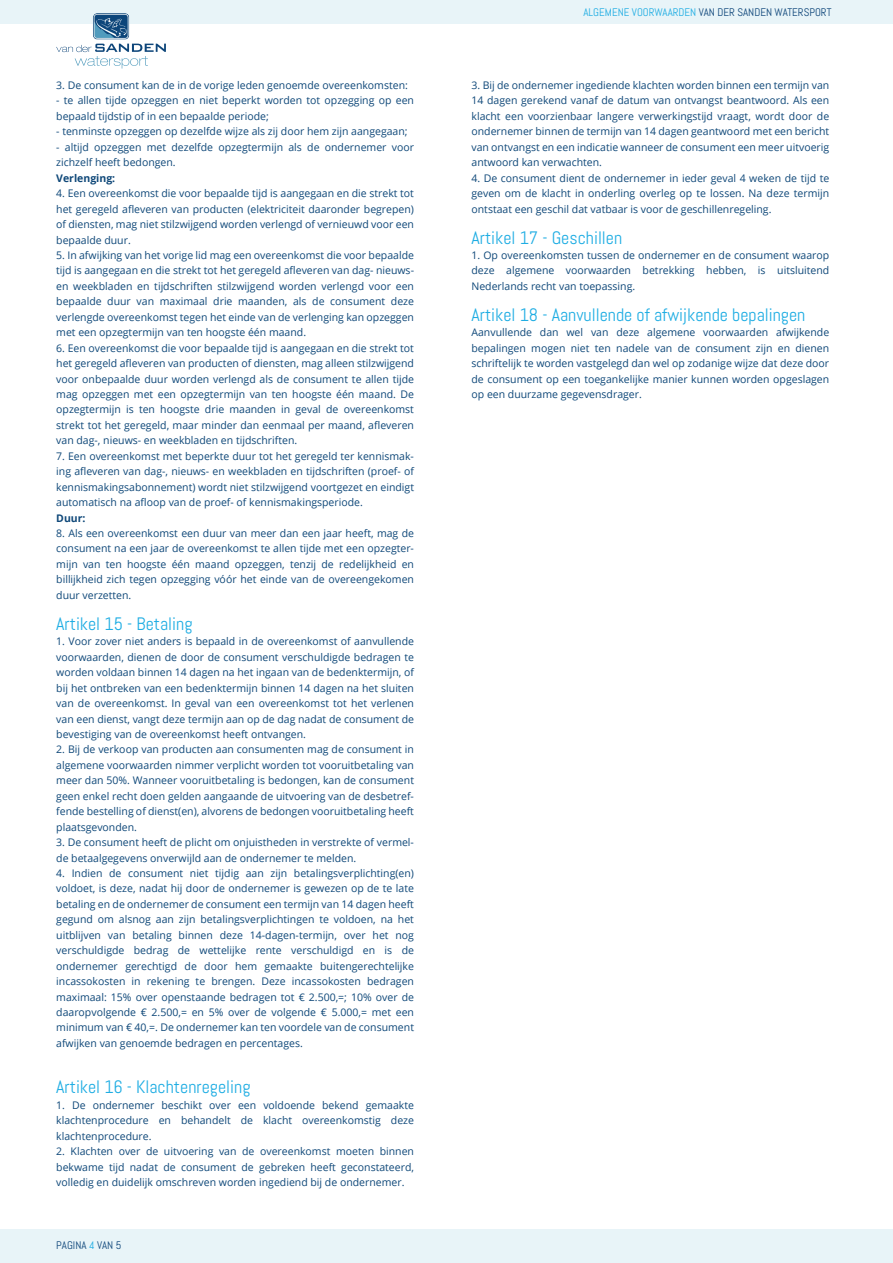
<style>
.page{position:relative;width:893px;height:1263px;background:#fff}
.page>*{position:absolute;margin:0;border:0;box-sizing:border-box;transform-origin:0 0}
.t1{font:18px "Abel";color:#1fade3}
.t2{font:10.95px "Abel";color:#0e467a}
.t3{font:10.5px/15.5px "Open Sans";color:#0f4879;text-align:justify}
.t4{font:700 10.5px "Open Sans";color:#0f4879}
.s1{color:#1fade3}
</style>
<div class="page">
<div style="left:0;top:0;width:893px;height:23px;background:#e8f4f8"></div>
<div style="left:0;top:1229px;width:893px;height:34px;background:#e8f4f8"></div>
<svg style="left:56px;top:44px;width:110px;height:25px"></svg>
<img style="left:56px;top:13px;width:110px;height:27px">
<p class="t3" style="left:56px;top:77px;width:353px">3. De consument kan de in de vorige leden genoemde overeenkomsten:</p>
<p class="t3" style="left:56px;top:93px;width:359px">- te allen tijde opzeggen en niet beperkt worden tot opzegging op een bepaald tijdstip of in een bepaalde periode;</p>
<p class="t3" style="left:56px;top:124px;width:353px">- tenminste opzeggen op dezelfde wijze als zij door hem zijn aangegaan;</p>
<p class="t3" style="left:56px;top:139px;width:359px">- altijd opzeggen met dezelfde opzegtermijn als de ondernemer voor zichzelf heeft bedongen.</p>
<p class="t4" style="left:56px;top:170px;width:61px">Verlenging:</p>
<p class="t3" style="left:56px;top:185px;width:359px">4. Een overeenkomst die voor bepaalde tijd is aangegaan en die strekt tot het geregeld afleveren van producten (elektriciteit daaronder begrepen) of diensten, mag niet stilzwijgend worden verlengd of vernieuwd voor een bepaalde duur.</p>
<p class="t3" style="left:56px;top:247px;width:359px">5. In afwijking van het vorige lid mag een overeenkomst die voor bepaalde tijd is aangegaan en die strekt tot het geregeld afleveren van dag- nieuws&shy;en weekbladen en tijdschriften stilzwijgend worden verlengd voor een bepaalde duur van maximaal drie maanden, als de consument deze verlengde overeenkomst tegen het einde van de verlenging kan opzeggen met een opzegtermijn van ten hoogste één maand.</p>
<p class="t3" style="left:56px;top:340px;width:359px">6. Een overeenkomst die voor bepaalde tijd is aangegaan en die strekt tot het geregeld afleveren van producten of diensten, mag alleen stilzwijgend voor onbepaalde duur worden verlengd als de consument te allen tijde mag opzeggen met een opzegtermijn van ten hoogste één maand. De opzegtermijn is ten hoogste drie maanden in geval de overeenkomst strekt tot het geregeld, maar minder dan eenmaal per maand, afleveren van dag-, nieuws- en weekbladen en tijdschriften.</p>
<p class="t3" style="left:56px;top:448px;width:359px">7. Een overeenkomst met beperkte duur tot het geregeld ter kennismak&shy;ing afleveren van dag-, nieuws- en weekbladen en tijdschriften (proef- of kennismakingsabonnement) wordt niet stilzwijgend voortgezet en eindigt automatisch na afloop van de proef- of kennismakingsperiode.</p>
<p class="t4" style="left:56px;top:510px;width:31px">Duur:</p>
<p class="t3" style="left:56px;top:525px;width:359px">8. Als een overeenkomst een duur van meer dan een jaar heeft, mag de consument na een jaar de overeenkomst te allen tijde met een opzegter&shy;mijn van ten hoogste één maand opzeggen, tenzij de redelijkheid en billijkheid zich tegen opzegging vóór het einde van de overeengekomen duur verzetten.</p>
<h1 class="t1" style="left:56px;top:612px;width:138px">Artikel 15 - Betaling</h1>
<p class="t3" style="left:56px;top:633px;width:359px">1. Voor zover niet anders is bepaald in de overeenkomst of aanvullende voorwaarden, dienen de door de consument verschuldigde bedragen te worden voldaan binnen 14 dagen na het ingaan van de bedenktermijn, of bij het ontbreken van een bedenktermijn binnen 14 dagen na het sluiten van de overeenkomst. In geval van een overeenkomst tot het verlenen van een dienst, vangt deze termijn aan op de dag nadat de consument de bevestiging van de overeenkomst heeft ontvangen.</p>
<p class="t3" style="left:56px;top:742px;width:359px">2. Bij de verkoop van producten aan consumenten mag de consument in algemene voorwaarden nimmer verplicht worden tot vooruitbetaling van meer dan 50%. Wanneer vooruitbetaling is bedongen, kan de consument geen enkel recht doen gelden aangaande de uitvoering van de desbetref&shy;fende bestelling of dienst(en), alvorens de bedongen vooruitbetaling heeft plaatsgevonden.</p>
<p class="t3" style="left:56px;top:834px;width:359px">3. De consument heeft de plicht om onjuistheden in verstrekte of vermel&shy;de betaalgegevens onverwijld aan de ondernemer te melden.</p>
<p class="t3" style="left:56px;top:865px;width:359px">4. Indien de consument niet tijdig aan zijn betalingsverplichting(en) voldoet, is deze, nadat hij door de ondernemer is gewezen op de te late betaling en de ondernemer de consument een termijn van 14 dagen heeft gegund om alsnog aan zijn betalingsverplichtingen te voldoen, na het uitblijven van betaling binnen deze 14-dagen-termijn, over het nog verschuldigde bedrag de wettelijke rente verschuldigd en is de ondernemer gerechtigd de door hem gemaakte buitengerechtelijke incassokosten in rekening te brengen. Deze incassokosten bedragen maximaal: 15% over openstaande bedragen tot € 2.500,=; 10% over de daaropvolgende € 2.500,= en 5% over de volgende € 5.000,= met een minimum van € 40,=. De ondernemer kan ten voordele van de consument afwijken van genoemde bedragen en percentages.</p>
<h1 class="t1" style="left:56px;top:1076px;width:196px">Artikel 16 - Klachtenregeling</h1>
<p class="t3" style="left:56px;top:1097px;width:359px">1. De ondernemer beschikt over een voldoende bekend gemaakte klachtenprocedure en behandelt de klacht overeenkomstig deze klachtenprocedure.</p>
<p class="t3" style="left:56px;top:1143px;width:359px">2. Klachten over de uitvoering van de overeenkomst moeten binnen bekwame tijd nadat de consument de gebreken heeft geconstateerd, volledig en duidelijk omschreven worden ingediend bij de ondernemer.</p>
<p class="t2" style="left:56px;top:1238px;width:67px">PAGINA <span class="s1">4</span> VAN 5</p>
<p class="t2" style="left:584px;top:6px;width:249px"><span class="s1">ALGEMENE VOORWAARDEN</span> VAN DER SANDEN WATERSPORT</p>
<p class="t3" style="left:471px;top:77px;width:359px">3. Bij de ondernemer ingediende klachten worden binnen een termijn van 14 dagen gerekend vanaf de datum van ontvangst beantwoord. Als een klacht een voorzienbaar langere verwerkingstijd vraagt, wordt door de ondernemer binnen de termijn van 14 dagen geantwoord met een bericht van ontvangst en een indicatie wanneer de consument een meer uitvoerig antwoord kan verwachten.</p>
<p class="t3" style="left:471px;top:170px;width:359px">4. De consument dient de ondernemer in ieder geval 4 weken de tijd te geven om de klacht in onderling overleg op te lossen. Na deze termijn ontstaat een geschil dat vatbaar is voor de geschillenregeling.</p>
<h1 class="t1" style="left:471px;top:226px;width:152px">Artikel 17 - Geschillen</h1>
<p class="t3" style="left:471px;top:247px;width:359px">1. Op overeenkomsten tussen de ondernemer en de consument waarop deze algemene voorwaarden betrekking hebben, is uitsluitend Nederlands recht van toepassing.</p>
<h1 class="t1" style="left:471px;top:303px;width:335px">Artikel 18 - Aanvullende of afwijkende bepalingen</h1>
<p class="t3" style="left:471px;top:324px;width:359px">Aanvullende dan wel van deze algemene voorwaarden afwijkende bepalingen mogen niet ten nadele van de consument zijn en dienen schriftelijk te worden vastgelegd dan wel op zodanige wijze dat deze door de consument op een toegankelijke manier kunnen worden opgeslagen op een duurzame gegevensdrager.</p>
</div>
